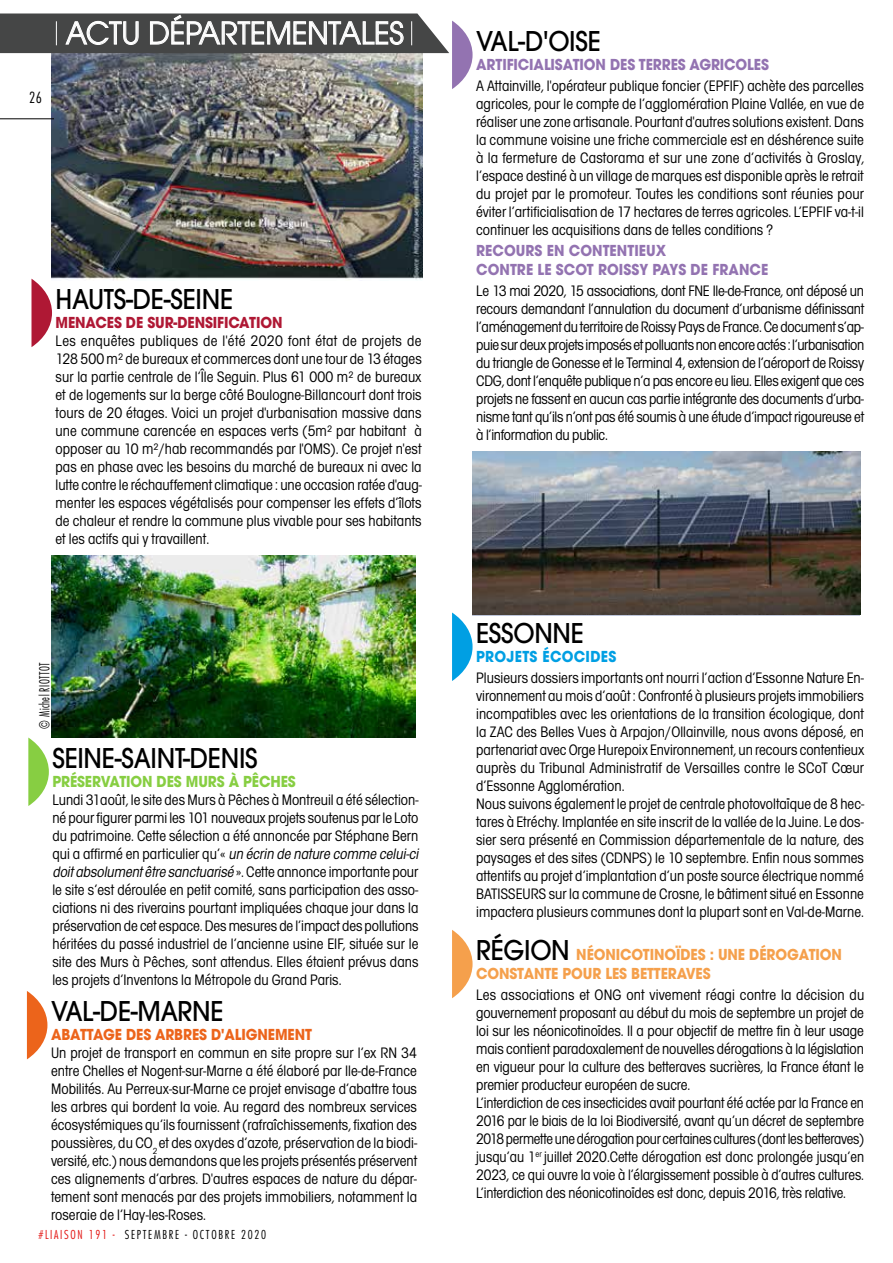
<style>
.page{position:relative;width:893px;height:1263px;background:#fff}
.page>*{position:absolute;margin:0;border:0;box-sizing:border-box;transform-origin:0 0}
.t1{font:30.3px "Avant Garde";color:#fff;scale:.95 1}
.t2{font:500 27px "Avant Garde";letter-spacing:-.01em;color:#000;scale:.93 1}
.t3{font:condensed 15.75px/18px "Avant Garde Gothic Itc T";color:#000;text-align:justify}
.t4{font:700 15px/19.5px "Avant Garde";color:#9373b1;scale:.92 1}
.t5{font:700 15px/19.5px "Avant Garde";letter-spacing:-.01em;color:#f5a04c;scale:.92 1}
.t6{font:700 15px "Avant Garde";letter-spacing:-.01em;color:#ec641b;scale:.92 1}
.t7{font:700 15px "Avant Garde";letter-spacing:-.01em;color:#af1834;scale:.92 1}
.t8{font:700 15px "Avant Garde";letter-spacing:-.01em;color:#87ce42;scale:.92 1}
.t9{font:700 15px "Avant Garde";letter-spacing:.02em;color:#009fe3;scale:.92 1}
.t10{font:300 condensed 15px "Futura";color:#000}
.t11{font:300 condensed 13.5px "Futura";letter-spacing:.04em;color:#000;scale:.81 1}
.t12{font:300 condensed 12px "Futura";letter-spacing:.14em;color:#000}
.s1{font-style:italic}
.s2{color:#e31613}
.s3{font-weight:500;font-size:27px;color:#000}
</style>
<div class="page">
<hr style="left:0;top:119px;width:54px;height:1px;background:#000">
<svg style="left:32px;top:279px;width:20px;height:68px"></svg>
<svg style="left:28px;top:737px;width:21px;height:69px"></svg>
<svg style="left:27px;top:991px;width:20px;height:68px"></svg>
<img style="left:51px;top:89px;width:372px;height:191px">
<img style="left:51px;top:555px;width:364px;height:182px">
<img style="left:472px;top:452px;width:388px;height:162px">
<svg style="left:452px;top:612px;width:21px;height:69px"></svg>
<svg style="left:452px;top:930px;width:21px;height:68px"></svg>
<svg style="left:0;top:14px;width:473px;height:75px;background:#7f8082"></svg>
<p class="t10" style="left:29px;top:88px;width:14px">26</p>
<h1 class="t1" style="left:66px;top:15px;width:357px">ACTU DÉPARTEMENTALES</h1>
<h2 class="t2" style="left:56px;top:282px;width:192px">HAUTS-DE-SEINE</h2>
<p class="t7" style="left:56px;top:313px;width:248px">MENACES DE SUR-DENSIFICATION</p>
<p class="t3" style="left:56px;top:332px;width:368px">Les enquêtes publiques de l'été 2020 font état de projets de 128 500 m² de bureaux et commerces dont une tour de 13 étages sur la partie centrale de l’Île Seguin. Plus 61 000 m² de bureaux et de logements sur la berge côté Boulogne-Billancourt dont trois tours de 20 étages. Voici un projet d'urbanisation massive dans une commune carencée en espaces verts (5m² par habitant à opposer au 10 m²/hab recommandés par l'OMS). Ce projet n'est pas en phase avec les besoins du marché de bureaux ni avec la lutte contre le réchauffement climatique : une occasion ratée d'aug&shy;menter les espaces végétalisés pour compenser les effets d’îlots de chaleur et rendre la commune plus vivable pour ses habitants et les actifs qui y travaillent.</p>
<p class="t11" style="left:36px;top:729px;width:83px;rotate:-90deg">© Michel RIOTTOT</p>
<h2 class="t2" style="left:52px;top:741px;width:222px">SEINE-SAINT-DENIS</h2>
<p class="t8" style="left:52px;top:772px;width:266px">PRÉSERVATION DES MURS À PÊCHES</p>
<p class="t3" style="left:52px;top:790px;width:371px;text-align:left">Lundi 31août, le site des Murs à Pêches à Montreuil a été sélection&shy;né pour figurer parmi les 101 nouveaux projets soutenus par le Loto du patrimoine. Cette sélection a été annoncée par Stéphane Bern q u i a a ffi r m é e n p a rti c u l i e r q u ’ « <span class="s1">un écrin de nature comme celui-ci doitabsolumentêtre sanctuarisé</span> » . C ette a n n o n c e i m p o rta n te p o u r le site s’est déroulée en petit comité, sans participation des asso&shy;ciations ni des riverains pourtant impliquées chaque jour dans la préservation de cet espace. Des mesures de l’impact des pollutions héritées du passé industriel de l’ancienne usine EIF, située sur le site des Murs à Pêches, sont attendus. Elles étaient prévus dans les projets d’Inventons la Métropole du Grand Paris.</p>
<h2 class="t2" style="left:51px;top:994px;width:187px">VAL-DE-MARNE</h2>
<p class="t6" style="left:51px;top:1025px;width:285px">ABATTAGE DES ARBRES D'ALIGNEMENT</p>
<p class="t3" style="left:51px;top:1044px;width:368px">Un projet de transport en commun en site propre sur l’ex RN 34 entre Chelles et Nogent-sur-Marne a été élaboré par Ile-de-France Mobilités. Au Perreux-sur-Marne ce projet envisage d’abattre tous les arbres qui bordent la voie. Au regard des nombreux services écosystémiques qu’ils fournissent (rafraîchissements, fixation des poussières, du CO<sub>2</sub> et des oxydes d’azote, préservation de la biodi&shy;versité, etc.) nous demandons que les projets présentés préservent ces alignements d’arbres. D'autres espaces de nature du dépar&shy;tement sont menacés par des projets immobiliers, notamment la roseraie de l’Hay-les-Roses.</p>
<p class="t12" style="left:38px;top:1227px;width:229px"><span class="s2">#LIAISON 191 -</span> SEPTEMBRE - OCTOBRE 2020</p>
<h2 class="t2" style="left:476px;top:24px;width:136px">VAL-D'OISE</h2>
<p class="t4" style="left:476px;top:55px;width:320px">ARTIFICIALISATION DES TERRES AGRICOLES</p>
<p class="t3" style="left:476px;top:77px;width:390px">A Attainville, l'opérateur publique foncier (EPFIF) achète des parcelles agricoles, pour le compte de l’agglomération Plaine Vallée, en vue de réaliser une zone artisanale. Pourtant d'autres solutions existent. Dans la commune voisine une friche commerciale est en déshérence suite à la fermeture de Castorama et sur une zone d’activités à Groslay, l’espace destiné à un village de marques est disponible après le retrait du projet par le promoteur. Toutes les conditions sont réunies pour éviter l’artificialisation de 17 hectares de terres agricoles. L’EPFIF va-t-il continuer les acquisitions dans de telles conditions ?</p>
<p class="t4" style="left:476px;top:240px;width:319px">RECOURS EN CONTENTIEUX<br>CONTRE LE SCOT ROISSY PAYS DE FRANCE</p>
<p class="t3" style="left:476px;top:282px;width:390px">Le 13 mai 2020, 15 associations, dont FNE Ile-de-France, ont déposé un recours demandant l’annulation du document d’urbanisme définissant l’aménagement du territoire de Roissy Pays de France. Ce document s’ap&shy;puie sur deux projets imposés et polluants non encore actés : l’urbanisation du triangle de Gonesse et le Terminal 4, extension de l’aéroport de Roissy CDG, dont l’enquête publique n’a pas encore eu lieu. Elles exigent que ces projets ne fassent en aucun cas partie intégrante des documents d’urba&shy;nisme tant qu’ils n’ont pas été soumis à une étude d’impact rigoureuse et à l’information du public.</p>
<h2 class="t2" style="left:476px;top:616px;width:117px">ESSONNE</h2>
<p class="t9" style="left:476px;top:647px;width:154px">PROJETS ÉCOCIDES</p>
<p class="t3" style="left:476px;top:668px;width:390px;text-align:left">Plusieurs dossiers importants ont nourri l’action d’Essonne Nature En&shy;vironnement au mois d’août : Confronté à plusieurs projets immobiliers incompatibles avec les orientations de la transition écologique, dont la ZAC des Belles Vues à Arpajon/Ollainville, nous avons déposé, en partenariat avec Orge Hurepoix Environnement, un recours contentieux auprès du Tribunal Administratif de Versailles contre le SCoT Cœur d’Essonne Agglomération.<br>Nous suivons également le projet de centrale photovoltaïque de 8 hec&shy;tares à Etréchy. Implantée en site inscrit de la vallée de la Juine. Le dos&shy;sier sera présenté en Commission départementale de la nature, des paysages et des sites (CDNPS) le 10 septembre. Enfin nous sommes attentifs au projet d’implantation d’un poste source électrique nommé BATISSEURS sur la commune de Crosne, le bâtiment situé en Essonne impactera plusieurs communes dont la plupart sont en Val-de-Marne.</p>
<p class="t5" style="left:476px;top:944px;width:399px"><span class="s3">RÉGION</span> NÉONICOTINOÏDES : UNE DÉROGATION<br>CONSTANTE POUR LES BETTERAVES</p>
<p class="t3" style="left:476px;top:986px;width:390px;text-align:left">Les associations et ONG ont vivement réagi contre la décision du gouvernement proposant au début du mois de septembre un projet de loi sur les néonicotinoïdes. Il a pour objectif de mettre fin à leur usage mais contient paradoxalement de nouvelles dérogations à la législation en vigueur pour la culture des betteraves sucrières, la France étant le premier producteur européen de sucre.<br>L’interdiction de ces insecticides avait pourtant été actée par la France en 2016 par le biais de la loi Biodiversité, avant qu’un décret de septembre 2018 permette une dérogation pour certaines cultures (dont les betteraves) jusqu’au 1<sup>er</sup> juillet 2020.Cette dérogation est donc prolongée jusqu’en 2023, ce qui ouvre la voie à l’élargissement possible à d’autres cultures.<br>L’interdiction des néonicotinoïdes est donc, depuis 2016, très relative.</p>
</div>
